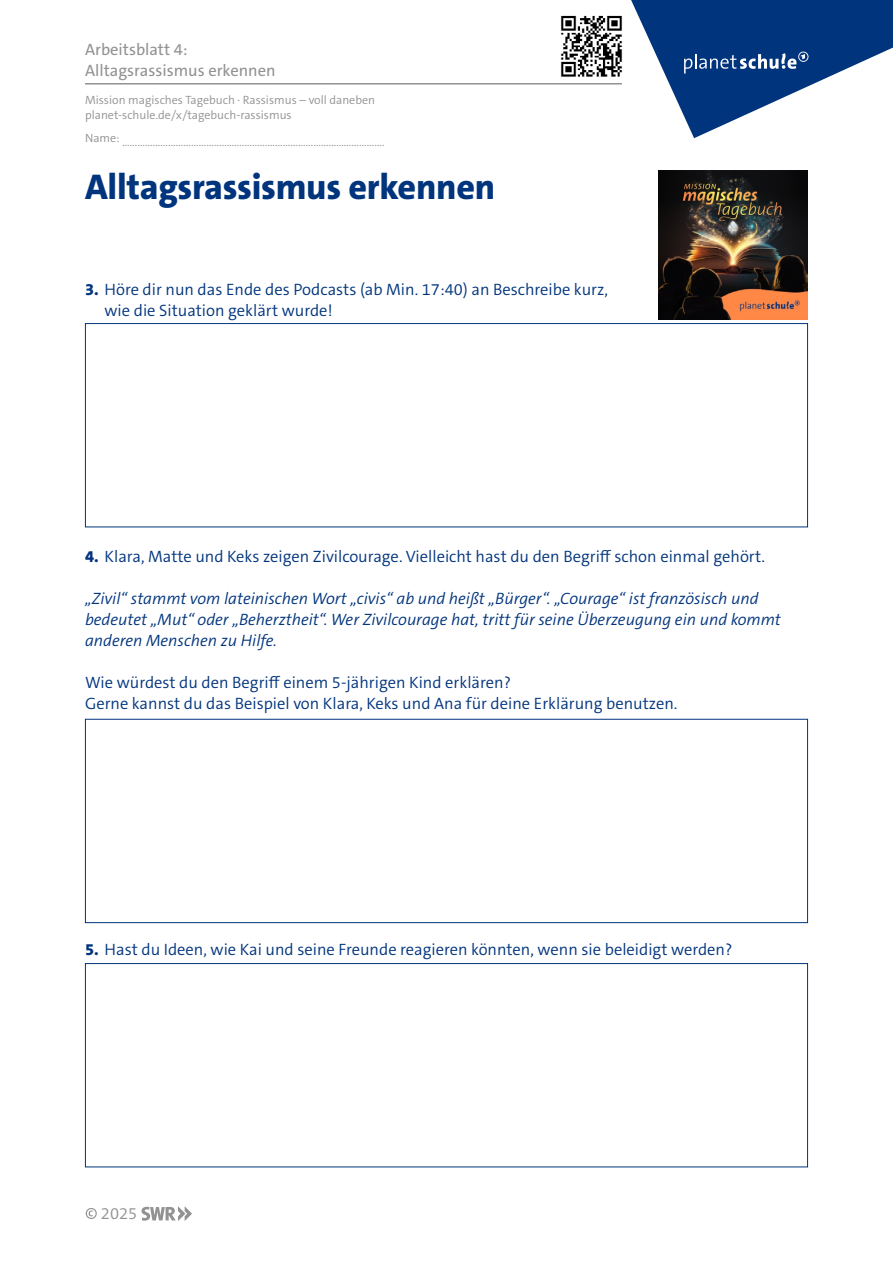
<style>
.page{position:relative;width:893px;height:1263px;background:#fff}
.page>*{position:absolute;margin:0;border:0;box-sizing:border-box;transform-origin:0 0}
.t1{font:800 36px "The Sans C5";letter-spacing:-.01em;color:#00347d}
.t2{font:300 16.5px/21px "The Sans C5";color:#00347d}
.t3{font:italic 300 16.5px/21px "The Sans C5";color:#00347d}
.t4{font:16.5px/21px "The Sans C5";color:#929292}
.t5{font:300 16.5px "The Sans C5";color:#929292}
.t6{font:300 12px/15px "The Sans C5";color:#929292}
.s1{font-weight:800}
</style>
<div class="page">
<svg style="left:631px;top:0;width:262px;height:138px"></svg>
<hr style="left:85px;top:83px;width:537px;height:2px;background:#929292">
<svg style="left:86px;top:1208px;width:11px;height:11px"></svg>
<svg style="left:141px;top:1206px;width:51px;height:15px"></svg>
<img style="left:561px;top:15px;width:61px;height:62px">
<div style="left:85px;top:323px;width:723px;height:204px;border:1px solid #00347d"></div>
<div style="left:85px;top:719px;width:723px;height:204px;border:1px solid #00347d"></div>
<div style="left:85px;top:963px;width:723px;height:204px;border:1px solid #00347d"></div>
<img style="left:659px;top:170px;width:149px;height:149px">
<p class="t4" style="left:85px;top:39px;width:192px">Arbeitsblatt 4:<br>Alltagsrassismus erkennen</p>
<p class="t6" style="left:85px;top:93px;width:291px">Mission magisches Tagebuch ⋅ Rassismus – voll daneben planet-schule.de/x/tagebuch-rassismus</p>
<p class="t6" style="left:85px;top:135px;width:301px">Name: .......................................................................................................</p>
<h1 class="t1" style="left:85px;top:164px;width:412px">Alltagsrassismus erkennen</h1>
<p class="t2" style="left:105px;top:279px;width:505px;text-indent:-20px"><span class="s1">3.</span> Höre dir nun das Ende des Podcasts (ab Min. 17:40) an Beschreibe kurz, wie die Situation geklärt wurde!</p>
<p class="t2" style="left:85px;top:546px;width:681px"><span class="s1">4.</span> Klara, Matte und Keks zeigen Zivilcourage. Vielleicht hast du den Begriff schon einmal gehört.</p>
<p class="t3" style="left:85px;top:588px;width:697px">„Zivil“ stammt vom lateinischen Wort „civis“ ab und heißt „Bürger“. „Courage“ ist französisch und bedeutet „Mut“ oder „Beherztheit“. Wer Zivilcourage hat, tritt für seine Überzeugung ein und kommt anderen Menschen zu Hilfe.</p>
<p class="t2" style="left:85px;top:672px;width:594px">Wie würdest du den Begriff einem 5-jährigen Kind erklären?<br>Gerne kannst du das Beispiel von Klara, Keks und Ana für deine Erklärung benutzen.</p>
<p class="t2" style="left:85px;top:939px;width:649px"><span class="s1">5.</span> Hast du Ideen, wie Kai und seine Freunde reagieren könnten, wenn sie beleidigt werden?</p>
<p class="t5" style="left:101px;top:1203px;width:38px">2025</p>
</div>
